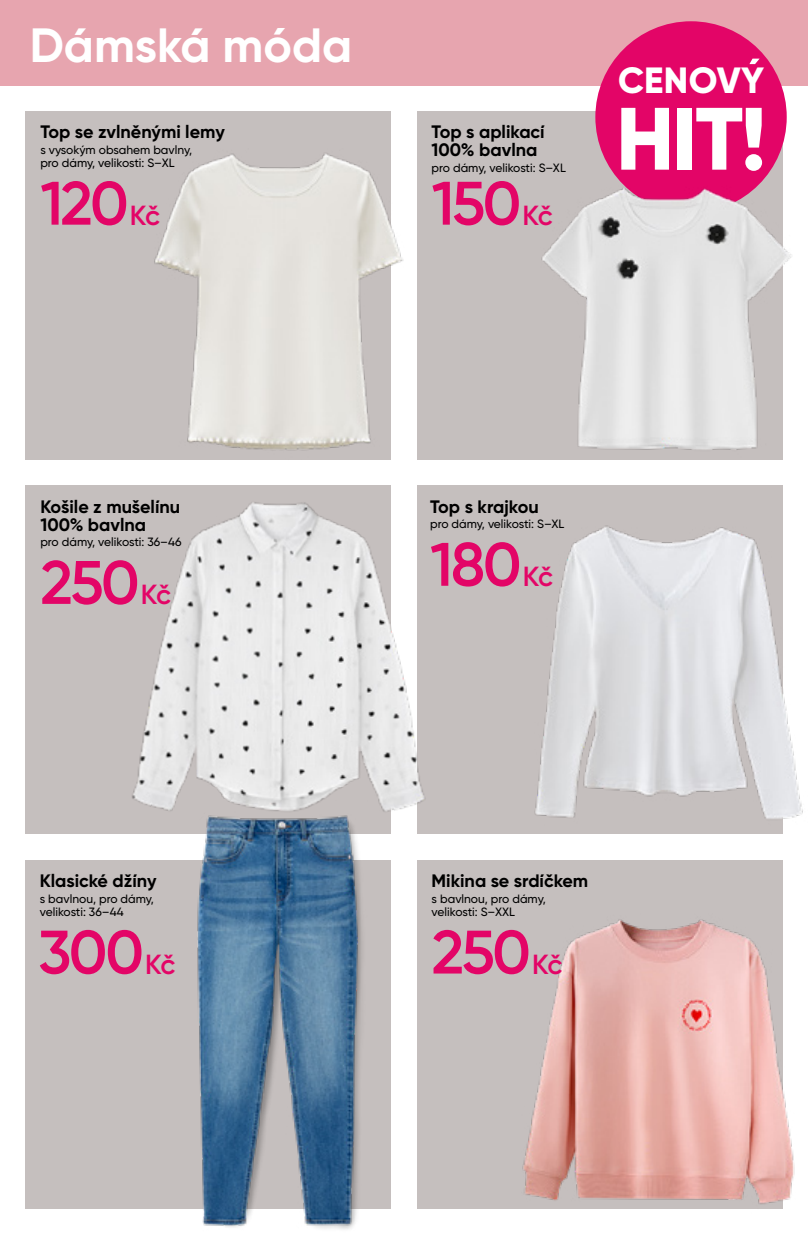
<style>
.page{position:relative;width:808px;height:1234px;background:#fff}
.page>*{position:absolute;margin:0;border:0;box-sizing:border-box;transform-origin:0 0}
.t1{font:800 88.2px "Gilroy";color:#fff}
.t2{font:600 61.2px "Gilroy";letter-spacing:-.04em;color:#e30567}
.t3{font:700 48px "Gilroy";color:#fff}
.t4{font:800 36.45px "Gilroy";letter-spacing:.01em;color:#fff}
.t5{font:700 18px/18px "Gilroy";color:#000}
.t6{font:500 12px/13.5px "Gilroy";color:#000}
.s1{font-size:27.6px}
</style>
<div class="page">
<div style="left:26px;top:485px;width:365px;height:348px;background:#c5bfbe"></div>
<div style="left:417px;top:111px;width:365px;height:348px;background:#c5bfbe"></div>
<div style="left:26px;top:111px;width:365px;height:348px;background:#c5bfbe"></div>
<div style="left:417px;top:485px;width:365px;height:348px;background:#c5bfbe"></div>
<div style="left:417px;top:859px;width:365px;height:349px;background:#c5bfbe"></div>
<div style="left:26px;top:859px;width:365px;height:349px;background:#c5bfbe"></div>
<div style="left:0;top:0;width:808px;height:85px;background:#e7a5af"></div>
<img style="left:154px;top:153px;width:250px;height:289px">
<img style="left:498px;top:865px;width:297px;height:344px">
<img style="left:509px;top:498px;width:294px;height:366px">
<img style="left:102px;top:442px;width:352px;height:418px">
<img style="left:153px;top:789px;width:238px;height:441px">
<div style="left:595px;top:21px;width:192px;height:192px;background:#e30567;border-radius:50%"></div>
<svg style="left:749px;top:59px;width:10px;height:5px"></svg>
<img style="left:516px;top:138px;width:276px;height:360px">
<h3 class="t3" style="left:30px;top:15px;width:324px">Dámská móda</h3>
<h3 class="t5" style="left:40px;top:123px;width:186px">Top se zvlněnými lemy</h3>
<p class="t6" style="left:40px;top:143px;width:153px">s vysokým obsahem bavlny, pro dámy, velikosti: S–XL</p>
<h3 class="t5" style="left:432px;top:123px;width:114px">Top s aplikací<br>100% bavlna</h3>
<p class="t6" style="left:432px;top:161px;width:136px">pro dámy, velikosti: S–XL</p>
<h2 class="t2" style="left:40px;top:165px;width:121px">120<span class="s1">Kč</span></h2>
<h2 class="t2" style="left:432px;top:165px;width:123px">150<span class="s1">Kč</span></h2>
<h3 class="t4" style="left:618px;top:58px;width:148px">CENOVY</h3>
<h1 class="t1" style="left:616px;top:83px;width:152px">HIT!</h1>
<h3 class="t5" style="left:40px;top:497px;width:141px">Košile z mušelínu<br>100% bavlna</h3>
<p class="t6" style="left:40px;top:535px;width:143px">pro dámy, velikosti: 36–46</p>
<h2 class="t2" style="left:40px;top:544px;width:132px">250<span class="s1">Kč</span></h2>
<h3 class="t5" style="left:40px;top:871px;width:118px">Klasické džíny</h3>
<p class="t6" style="left:40px;top:891px;width:116px">s bavlnou, pro dámy, velikosti: 36–44</p>
<h3 class="t5" style="left:430px;top:497px;width:110px">Top s krajkou</h3>
<p class="t6" style="left:430px;top:517px;width:136px">pro dámy, velikosti: S–XL</p>
<h2 class="t2" style="left:430px;top:526px;width:124px">180<span class="s1">Kč</span></h2>
<h3 class="t5" style="left:432px;top:871px;width:158px">Mikina se srdíčkem</h3>
<p class="t6" style="left:432px;top:891px;width:116px">s bavlnou, pro dámy, velikosti: S–XXL</p>
<h2 class="t2" style="left:38px;top:913px;width:139px">300<span class="s1">Kč</span></h2>
<h2 class="t2" style="left:432px;top:913px;width:132px">250<span class="s1">Kč</span></h2>
</div>
